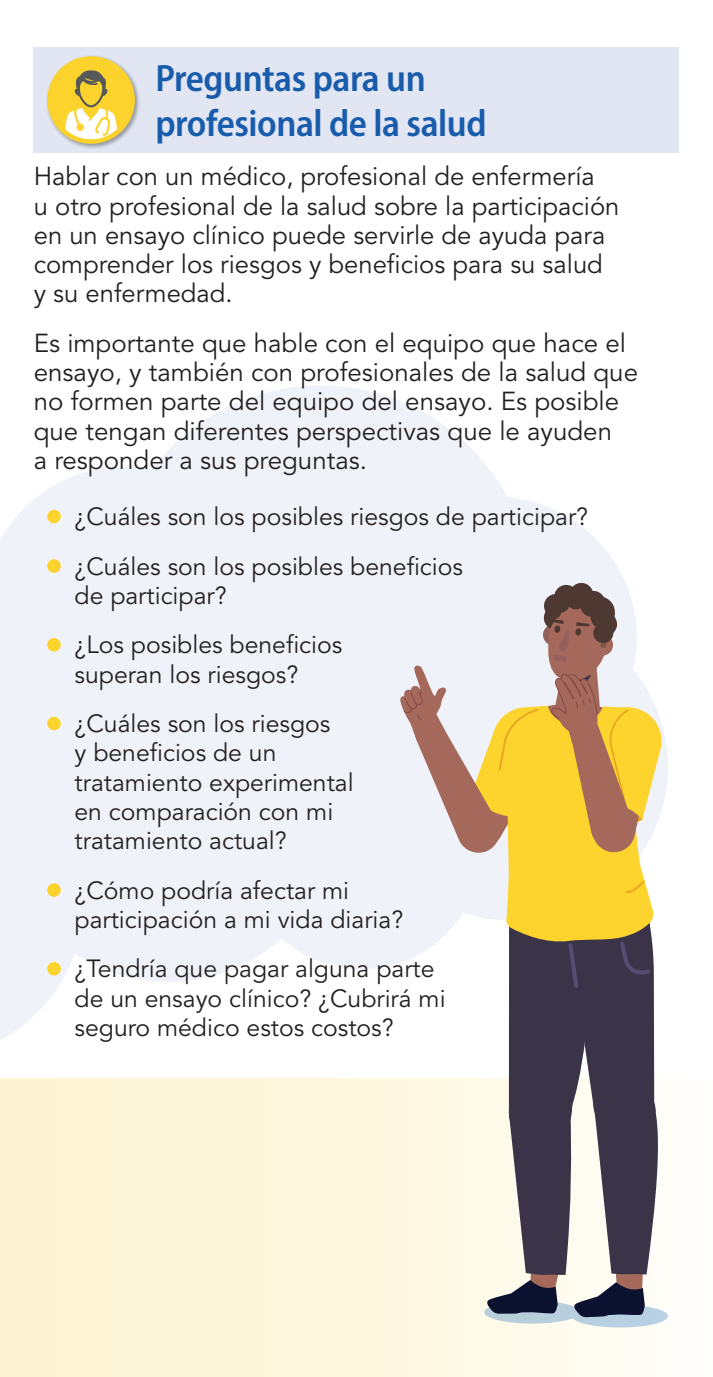
<style>
.page{position:relative;width:713px;height:1377px;background:#fff}
.page>*{position:absolute;margin:0;border:0;box-sizing:border-box;transform-origin:0 0}
.subhead{font:38.25px/45px "Myriad Variable Concept";letter-spacing:-.01em;color:#185cab}
.body_copy{font:25.88px/29.2px "Avenir LT Std";color:#231f20}
.Check_box_body_text{font:24.75px/29.2px "Avenir LT Std";color:#231f20}
</style>
<div class="page">
<svg style="left:0;top:982px;width:61px;height:58px;fill:#f0f2f9"></svg>
<div style="left:0;top:1078px;width:713px;height:299px;background:linear-gradient(to right,#fef4d0,#fefdf7)"></div>
<svg style="left:0;top:386px;width:625px;height:596px;fill:#f0f2f9"></svg>
<div style="left:34px;top:47px;width:645px;height:105px;background:#e2e6f3"></div>
<div style="left:46px;top:55px;width:94px;height:94px;background:#231f20;opacity:.4"></div>
<div style="left:47px;top:56px;width:88px;height:88px;background:#fcd32d;border-radius:50%"></div>
<svg style="left:64px;top:70px;width:54px;height:69px"></svg>
<div style="left:48px;top:510px;width:12px;height:13px;background:#fcd32d;border-radius:50%"></div>
<div style="left:47px;top:510px;width:14px;height:13px;border:1px solid #fcd32d;border-radius:50%"></div>
<div style="left:48px;top:560px;width:12px;height:12px;background:#fcd32d;border-radius:50%"></div>
<div style="left:47px;top:559px;width:14px;height:14px;border:1px solid #fcd32d;border-radius:50%"></div>
<div style="left:48px;top:639px;width:12px;height:12px;background:#fcd32d;border-radius:50%"></div>
<div style="left:47px;top:638px;width:14px;height:14px;border:1px solid #fcd32d;border-radius:50%"></div>
<div style="left:48px;top:717px;width:12px;height:13px;background:#fcd32d;border-radius:50%"></div>
<div style="left:47px;top:717px;width:14px;height:13px;border:1px solid #fcd32d;border-radius:50%"></div>
<div style="left:48px;top:884px;width:12px;height:12px;background:#fcd32d;border-radius:50%"></div>
<div style="left:47px;top:883px;width:14px;height:14px;border:1px solid #fcd32d;border-radius:50%"></div>
<div style="left:48px;top:963px;width:12px;height:12px;background:#fcd32d;border-radius:50%"></div>
<div style="left:47px;top:962px;width:14px;height:14px;border:1px solid #fcd32d;border-radius:50%"></div>
<svg style="left:399px;top:582px;width:269px;height:746px"></svg>
<p class="subhead" style="left:155px;top:56px;width:333px">Preguntas para un profesional de la salud</p>
<p class="body_copy" style="left:34px;top:163px;width:587px">Hablar con un médico, profesional de enfermería<br>u otro profesional de la salud sobre la participación en un ensayo clínico puede servirle de ayuda para comprender los riesgos y beneficios para su salud y su enfermedad.</p>
<p class="body_copy" style="left:34px;top:329px;width:605px">Es importante que hable con el equipo que hace el ensayo, y también con profesionales de la salud que no formen parte del equipo del ensayo. Es posible que tengan diferentes perspectivas que le ayuden<br>a responder a sus preguntas.</p>
<p class="Check_box_body_text" style="left:75px;top:503px;width:515px">¿Cuáles son los posibles riesgos de participar?</p>
<p class="Check_box_body_text" style="left:75px;top:552px;width:390px">¿Cuáles son los posibles beneficios de participar?</p>
<p class="Check_box_body_text" style="left:75px;top:631px;width:269px">¿Los posibles beneficios superan los riesgos?</p>
<p class="Check_box_body_text" style="left:75px;top:710px;width:281px">¿Cuáles son los riesgos<br>y beneficios de un tratamiento experimental en comparación con mi tratamiento actual?</p>
<p class="Check_box_body_text" style="left:75px;top:876px;width:330px">¿Cómo podría afectar mi participación a mi vida diaria?</p>
<p class="Check_box_body_text" style="left:75px;top:955px;width:372px">¿Tendría que pagar alguna parte de un ensayo clínico? ¿Cubrirá mi seguro médico estos costos?</p>
</div>
